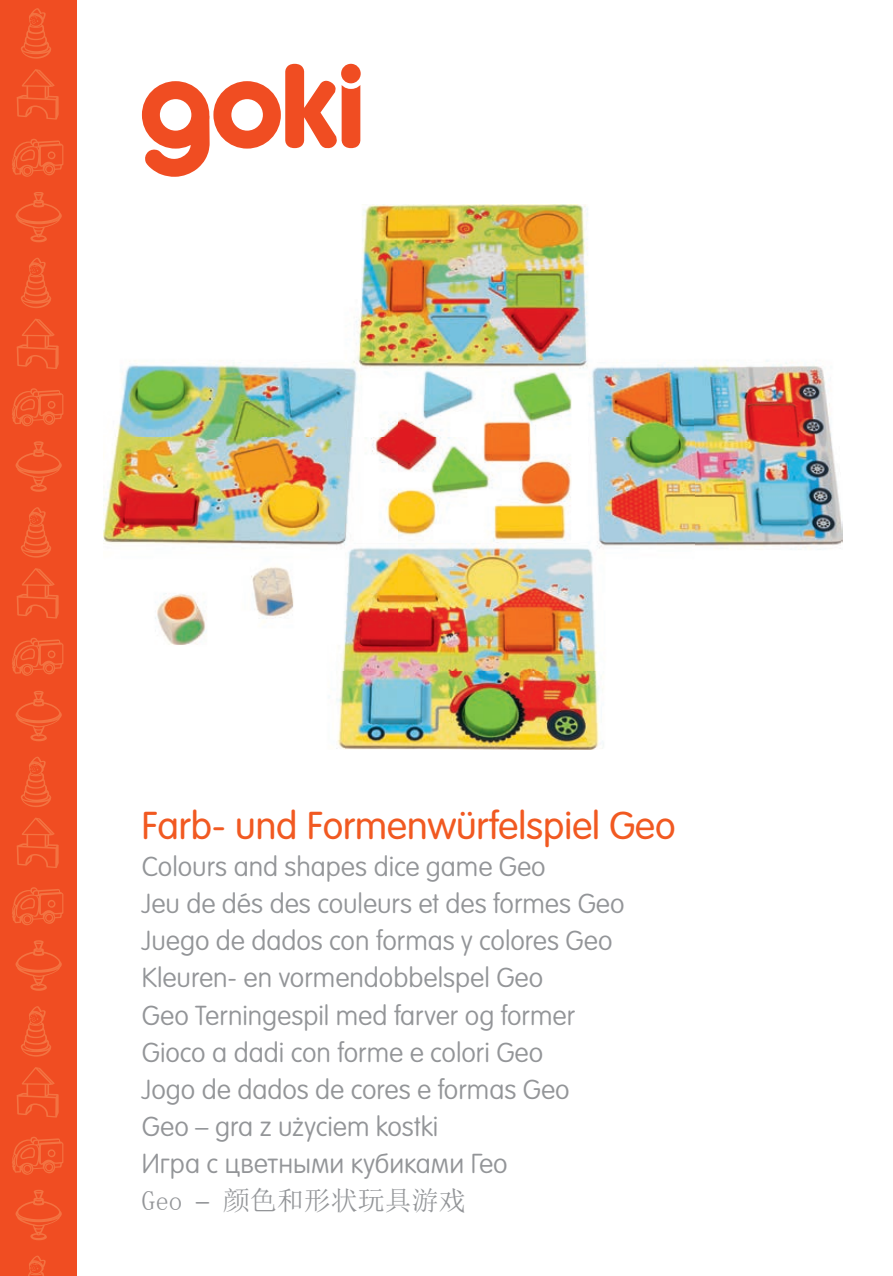
<style>
.page{position:relative;width:893px;height:1276px;background:#fff}
.page>*{position:absolute;margin:0;border:0;box-sizing:border-box;transform-origin:0 0}
.t1{font:300 38.25px "VAG Rounded LTCYR";color:#f15921}
.t2{font:100 27px/37.1px "VAG Rounded LTCYR";color:#939598}
.t3{font:27px "Sim Sun";color:#939598}
.s1{font-family:"VAG Rounded LTCYR";font-weight:100}
</style>
<div class="page">
<img style="left:104px;top:205px;width:738px;height:544px">
<div style="left:0;top:0;width:77px;height:1276px;background:#f04d22"></div>
<svg style="left:15px;top:192px;width:47px;height:50px"></svg>
<svg style="left:17px;top:69px;width:42px;height:51px"></svg>
<svg style="left:12px;top:139px;width:51px;height:38px"></svg>
<svg style="left:21px;top:8px;width:30px;height:51px"></svg>
<svg style="left:15px;top:441px;width:47px;height:51px"></svg>
<svg style="left:17px;top:319px;width:42px;height:50px"></svg>
<svg style="left:12px;top:388px;width:51px;height:38px"></svg>
<svg style="left:21px;top:258px;width:30px;height:50px"></svg>
<svg style="left:15px;top:691px;width:47px;height:50px"></svg>
<svg style="left:17px;top:568px;width:42px;height:50px"></svg>
<svg style="left:12px;top:638px;width:51px;height:38px"></svg>
<svg style="left:21px;top:507px;width:30px;height:50px"></svg>
<svg style="left:15px;top:940px;width:47px;height:50px"></svg>
<svg style="left:17px;top:817px;width:42px;height:51px"></svg>
<svg style="left:12px;top:887px;width:51px;height:38px"></svg>
<svg style="left:21px;top:756px;width:30px;height:51px"></svg>
<svg style="left:15px;top:1190px;width:47px;height:50px"></svg>
<svg style="left:17px;top:1067px;width:42px;height:50px"></svg>
<svg style="left:12px;top:1137px;width:51px;height:37px"></svg>
<svg style="left:21px;top:1006px;width:30px;height:50px"></svg>
<svg style="left:28px;top:1255px;width:18px;height:21px"></svg>
<svg style="left:142px;top:64px;width:218px;height:113px"></svg>
<h1 class="t1" style="left:142px;top:803px;width:535px">Farb- und Formenwürfelspiel Geo</h1>
<p class="t2" style="left:142px;top:849px;width:484px">Colours and shapes dice game Geo<br>Jeu de dés des couleurs et des formes Geo Juego de dados con formas y colores Geo Kleuren- en vormendobbelspel Geo<br>Geo Terningespil med farver og former Gioco a dadi con forme e colori Geo<br>Jogo de dados de cores e formas Geo<br>Geo – gra z użyciem kostki<br>Игра с цветными кубиками Гео</p>
<p class="t3" style="left:142px;top:1187px;width:325px">Geo <span class="s1">–</span> 颜色和形状玩具游戏</p>
</div>
